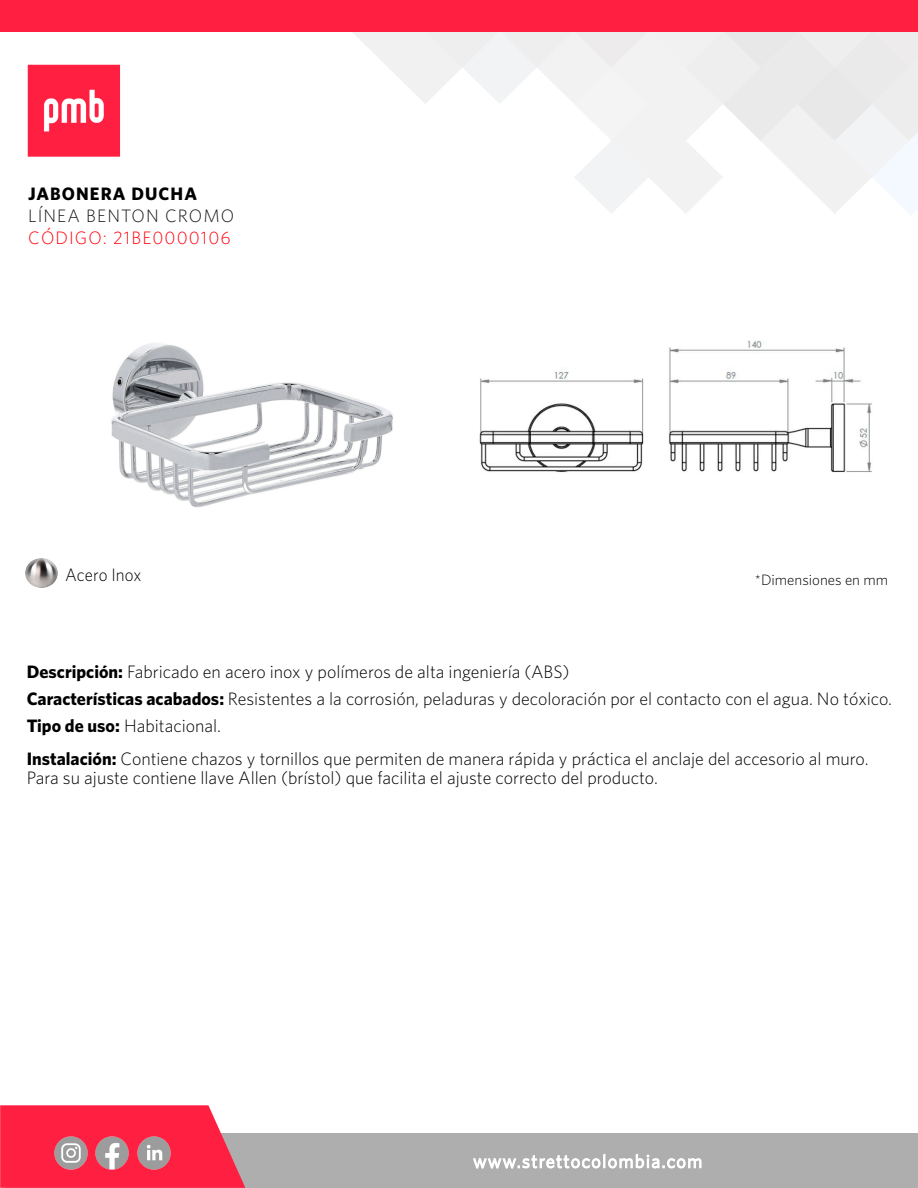
<style>
.page{position:relative;width:918px;height:1188px;background:#fff}
.page>*{position:absolute;margin:0;border:0;box-sizing:border-box;transform-origin:0 0}
.t1{font:300 18px/27px "Whitney";color:#000}
.t2{font:300 18px "Whitney";letter-spacing:.06em;color:#ff010b}
.t3{font:300 18px "Whitney";letter-spacing:.06em;color:#171714}
.t4{font:700 18px "Whitney";letter-spacing:.06em;color:#000}
.t5{font:300 18px "Whitney";color:#000;scale:.94 1}
.t6{font:300 15px "Whitney";color:#000}
.s1{font-weight:700}
</style>
<div class="page">
<img style="left:111px;top:343px;width:282px;height:165px">
<img style="left:479px;top:340px;width:393px;height:133px">
<svg style="left:239px;top:31px;width:679px;height:184px"></svg>
<div style="left:0;top:0;width:918px;height:31px;background:#ff1f41"></div>
<div style="left:5px;top:1134px;width:913px;height:54px;background:#aeaeae"></div>
<svg style="left:0;top:1105px;width:245px;height:83px;background:#fb3150"></svg>
<img style="left:136px;top:1135px;width:36px;height:37px">
<img style="left:94px;top:1135px;width:36px;height:37px">
<img style="left:52px;top:1135px;width:37px;height:37px">
<svg style="left:473px;top:1154px;width:229px;height:15px"></svg>
<img style="left:27px;top:64px;width:94px;height:93px">
<img style="left:25px;top:558px;width:33px;height:30px">
<p class="t4" style="left:28px;top:183px;width:170px">JABONERA DUCHA</p>
<p class="t3" style="left:28px;top:205px;width:208px">LÍNEA BENTON CROMO</p>
<p class="t2" style="left:28px;top:227px;width:204px">CÓDIGO: 21BE0000106</p>
<p class="t5" style="left:65px;top:564px;width:83px">Acero Inox</p>
<p class="t6" style="left:755px;top:571px;width:135px">*Dimensiones en mm</p>
<p class="t1" style="left:27px;top:658px;width:867px"><span class="s1">Descripción:</span> Fabricado en acero inox y polímeros de alta ingeniería (ABS)<br><span class="s1">Características acabados:</span> Resistentes a la corrosión, peladuras y decoloración por el contacto con el agua. No tóxico.<br><span class="s1">Tipo de uso:</span> Habitacional.</p>
<p class="t1" style="left:27px;top:749px;width:843px;line-height:19.5px"><span class="s1">Instalación:</span> Contiene chazos y tornillos que permiten de manera rápida y práctica el anclaje del accesorio al muro.<br>Para su ajuste contiene llave Allen (brístol) que facilita el ajuste correcto del producto.</p>
</div>
